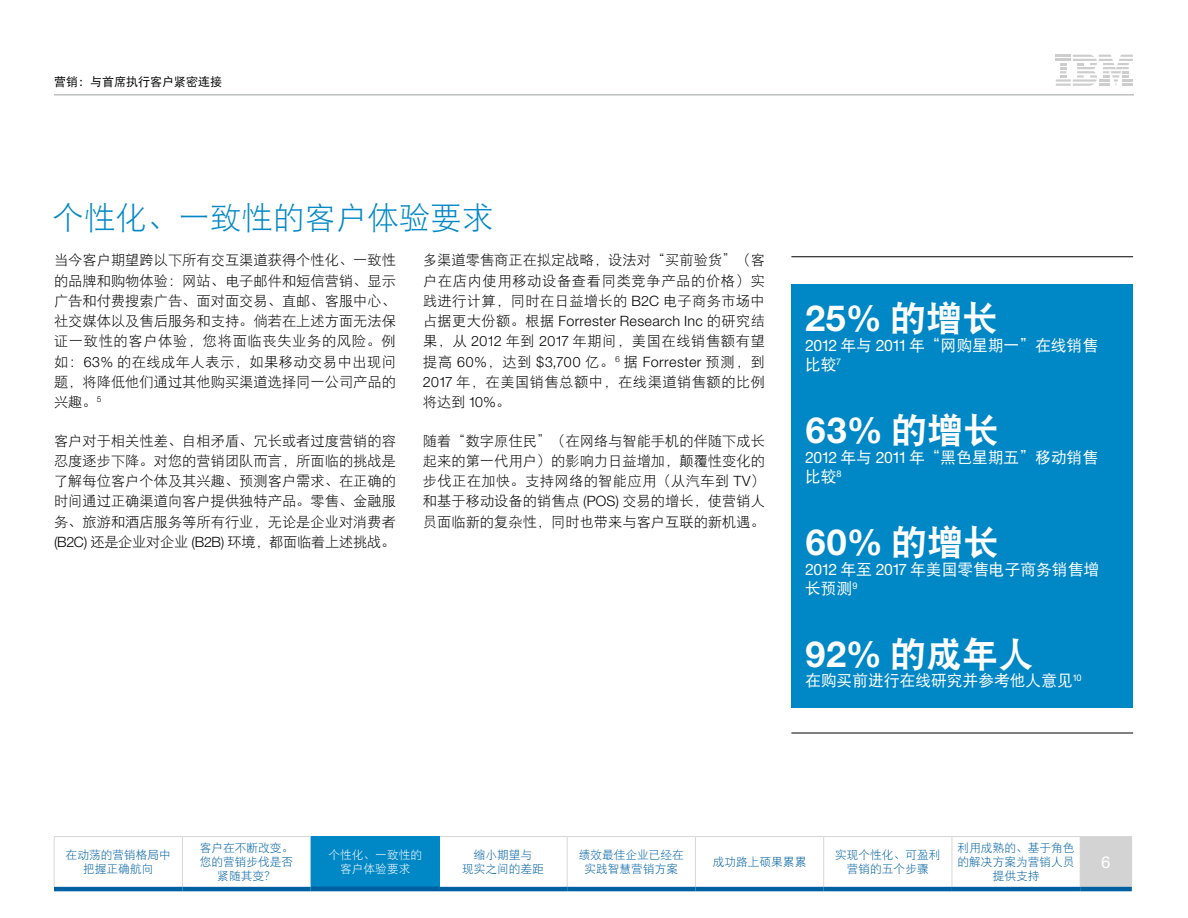
<style>
.page{position:relative;width:1188px;height:918px;background:#fff}
.page>*{position:absolute;margin:0;border:0;box-sizing:border-box;transform-origin:0 0}
.t1{font:36px "Helv Neue Boldfor IBM";color:#fff}
.t2{font:36px "DF Hei W9";color:#fff}
.t3{font:31.5px "DF Hei W3";color:#0087c6}
.t4{font:16.5px "Helv Neue Romanfor IBM";color:#fff}
.t5{font:15.75px/19.5px "DF Hei W5";color:#fff}
.t6{font:14.25px/20.2px "DF Hei W3";color:#000;text-align:justify}
.t7{font:14.25px "Helv Neue Lightfor IBM";letter-spacing:.015em;color:#000}
.t8{font:14.25px/20.2px "DF Hei W3";letter-spacing:.035em;color:#000}
.t9{font:14.25px "DF Hei W3";letter-spacing:.04em;color:#000}
.t10{font:12px "DF Hei W5";color:#000}
.t11{font:11.7px/14.2px "DF Hei W3";color:#0061a2;text-align:center}
.t12{font:11.7px/14.2px "DF Hei W3";color:#fff;text-align:center}
.s1{font-family:"Helv Neue Lightfor IBM"}
.s2{font-family:"DF Hei W3"}
.s3{font-family:"DF Hei W9"}
.s4{font-family:"Helv Neue Romanfor IBM"}
.s5{font-family:"Helv Neue Boldfor IBM"}
</style>
<div class="page">
<hr style="left:54px;top:94px;width:1080px;height:1px;background:#9fa0a0">
<svg style="left:1056px;top:55px;width:77px;height:31px"></svg>
<svg style="left:183px;top:837px;width:512px;height:50px"></svg>
<div style="left:1080px;top:837px;width:52px;height:52px;background:#d3d3d4"></div>
<hr style="left:54px;top:836px;width:128px;height:1px;background:#d7d7d8">
<hr style="left:54px;top:837px;width:1px;height:50px;background:#d7d7d8">
<hr style="left:182px;top:836px;width:129px;height:1px;background:#d7d7d8">
<hr style="left:182px;top:837px;width:1px;height:50px;background:#d7d7d8">
<hr style="left:310px;top:837px;width:1px;height:50px;background:#d7d7d8">
<hr style="left:439px;top:836px;width:128px;height:1px;background:#d7d7d8">
<hr style="left:567px;top:836px;width:128px;height:1px;background:#d7d7d8">
<hr style="left:567px;top:837px;width:1px;height:50px;background:#d7d7d8">
<hr style="left:695px;top:836px;width:129px;height:1px;background:#d7d7d8">
<hr style="left:695px;top:837px;width:1px;height:50px;background:#d7d7d8">
<hr style="left:824px;top:836px;width:128px;height:1px;background:#d7d7d8">
<hr style="left:823px;top:837px;width:1px;height:50px;background:#d7d7d8">
<hr style="left:952px;top:836px;width:128px;height:1px;background:#d7d7d8">
<hr style="left:952px;top:837px;width:1px;height:50px;background:#d7d7d8">
<hr style="left:1080px;top:836px;width:52px;height:1px;background:#d7d7d8">
<hr style="left:1080px;top:837px;width:1px;height:50px;background:#d7d7d8">
<hr style="left:1131px;top:837px;width:1px;height:50px;background:#d7d7d8">
<hr style="left:54px;top:887px;width:128px;height:4px;background:#0061a2">
<hr style="left:182px;top:887px;width:129px;height:4px;background:#0061a2">
<hr style="left:439px;top:887px;width:128px;height:4px;background:#0061a2">
<hr style="left:567px;top:887px;width:128px;height:4px;background:#0061a2">
<hr style="left:695px;top:887px;width:129px;height:4px;background:#0061a2">
<hr style="left:824px;top:887px;width:128px;height:4px;background:#0061a2">
<hr style="left:952px;top:887px;width:128px;height:4px;background:#0061a2">
<hr style="left:1080px;top:887px;width:52px;height:4px;background:#0061a2">
<div style="left:311px;top:837px;width:128px;height:52px;background:#0087c6"></div>
<div style="left:311px;top:886px;width:129px;height:5px;background:#0061a2"></div>
<hr style="left:311px;top:836px;width:129px;height:1px;background:#0087c6">
<hr style="left:439px;top:837px;width:1px;height:49px;background:#0087c6">
<div style="left:792px;top:284px;width:341px;height:423px;background:#0087c6"></div>
<hr style="left:791px;top:256px;width:342px;height:1px;background:#000">
<hr style="left:791px;top:733px;width:342px;height:1px;background:#000">
<p class="t10" style="left:54px;top:76px;width:169px">营销：与首席执行客户紧密连接</p>
<h2 class="t3" style="left:52px;top:202px;width:442px">个性化、一致性的客户体验要求</h2>
<p class="t6" style="left:54px;top:250px;width:344px">当今客户期望跨以下所有交互渠道获得个性化、一致性的品牌和购物体验：网站、电子邮件和短信营销、显示广告和付费搜索广告、面对面交易、直邮、客服中心、社交媒体以及售后服务和支持。倘若在上述方面无法保证一致性的客户体验，您将面临丧失业务的风险。例如：<span class="s1">63%</span> 的在线成年人表示，如果移动交易中出现问题，将降低他们通过其他购买渠道选择同一公司产品的兴趣。<sup>5</sup></p>
<p class="t6" style="left:54px;top:430px;width:343px">客户对于相关性差、自相矛盾、冗长或者过度营销的容忍度逐步下降。对您的营销团队而言，所面临的挑战是了解每位客户个体及其兴趣、预测客户需求、在正确的时间通过正确渠道向客户提供独特产品。零售、金融服务、旅游和酒店服务等所有行业，无论是企业对消费者<span class="s1">(B2C)</span> 还是企业对企业 <span class="s1">(B2B)</span> 环境，都面临着上述挑战。</p>
<p class="t6" style="left:423px;top:250px;width:343px">多渠道零售商正在拟定战略，设法对“买前验货”（客户在店内使用移动设备查看同类竞争产品的价格）实践进行计算，同时在日益增长的 <span class="s1">B2C</span> 电子商务市场中</p>
<p class="t7" style="left:423px;top:312px;width:344px"><span class="s2">占据更大份额。根据</span> Forrester Research Inc <span class="s2">的研究结</span></p>
<p class="t9" style="left:423px;top:334px;width:343px">果，从 <span class="s1">2012</span> 年到 <span class="s1">2017</span> 年期间，美国在线销售额有望</p>
<p class="t7" style="left:423px;top:353px;width:343px"><span class="s2">提高</span> 60%<span class="s2">，达到</span> $3,700 <span class="s2">亿。</span><sup>6</sup> <span class="s2">据</span> Forrester <span class="s2">预测，到</span></p>
<p class="t8" style="left:423px;top:372px;width:344px"><span class="s1">2017</span> 年，在美国销售总额中，在线渠道销售额的比例将达到 <span class="s1">10%</span>。</p>
<p class="t6" style="left:423px;top:430px;width:344px">随着“数字原住民”（在网络与智能手机的伴随下成长起来的第一代用户）的影响力日益增加，颠覆性变化的步伐正在加快。支持网络的智能应用（从汽车到 <span class="s1">TV</span>）和基于移动设备的销售点 <span class="s1">(POS)</span> 交易的增长，使营销人员面临新的复杂性，同时也带来与客户互联的新机遇。</p>
<h1 class="t1" style="left:805px;top:296px;width:194px">25% <span class="s3">的增长</span></h1>
<p class="t5" style="left:805px;top:335px;width:295px"><span class="s4">2012</span> 年与 <span class="s4">2011</span> 年“网购星期一”在线销售比较<sup>7</sup></p>
<h1 class="t1" style="left:805px;top:408px;width:196px">63% <span class="s3">的增长</span></h1>
<p class="t5" style="left:805px;top:447px;width:295px"><span class="s4">2012</span> 年与 <span class="s4">2011</span> 年“黑色星期五”移动销售比较<sup>8</sup></p>
<h1 class="t1" style="left:805px;top:520px;width:196px">60% <span class="s3">的增长</span></h1>
<p class="t5" style="left:805px;top:559px;width:296px"><span class="s4">2012</span> 年至 <span class="s4">2017</span> 年美国零售电子商务销售增长预测<sup>9</sup></p>
<h1 class="t2" style="left:805px;top:636px;width:231px"><span class="s5">92%</span> 的成年人</h1>
<p class="t5" style="left:805px;top:671px;width:278px">在购买前进行在线研究并参考他人意见<sup>10</sup></p>
<p class="t11" style="left:66px;top:848px;width:107px">在动荡的营销格局中把握正确航向</p>
<p class="t11" style="left:200px;top:840px;width:95px">客户在不断改变。您的营销步伐是否紧随其变？</p>
<p class="t11" style="left:462px;top:848px;width:83px">缩小期望与<br>现实之间的差距</p>
<p class="t11" style="left:579px;top:848px;width:107px">绩效最佳企业已经在实践智慧营销方案</p>
<p class="t11" style="left:713px;top:855px;width:95px">成功路上硕果累累</p>
<p class="t11" style="left:835px;top:848px;width:107px">实现个性化、可盈利营销的五个步骤</p>
<p class="t11" style="left:958px;top:840px;width:118px">利用成熟的、基于角色的解决方案为营销人员提供支持</p>
<p class="t12" style="left:328px;top:847px;width:95px">个性化、一致性的客户体验要求</p>
<p class="t4" style="left:1101px;top:852px;width:11px">6</p>
</div>
